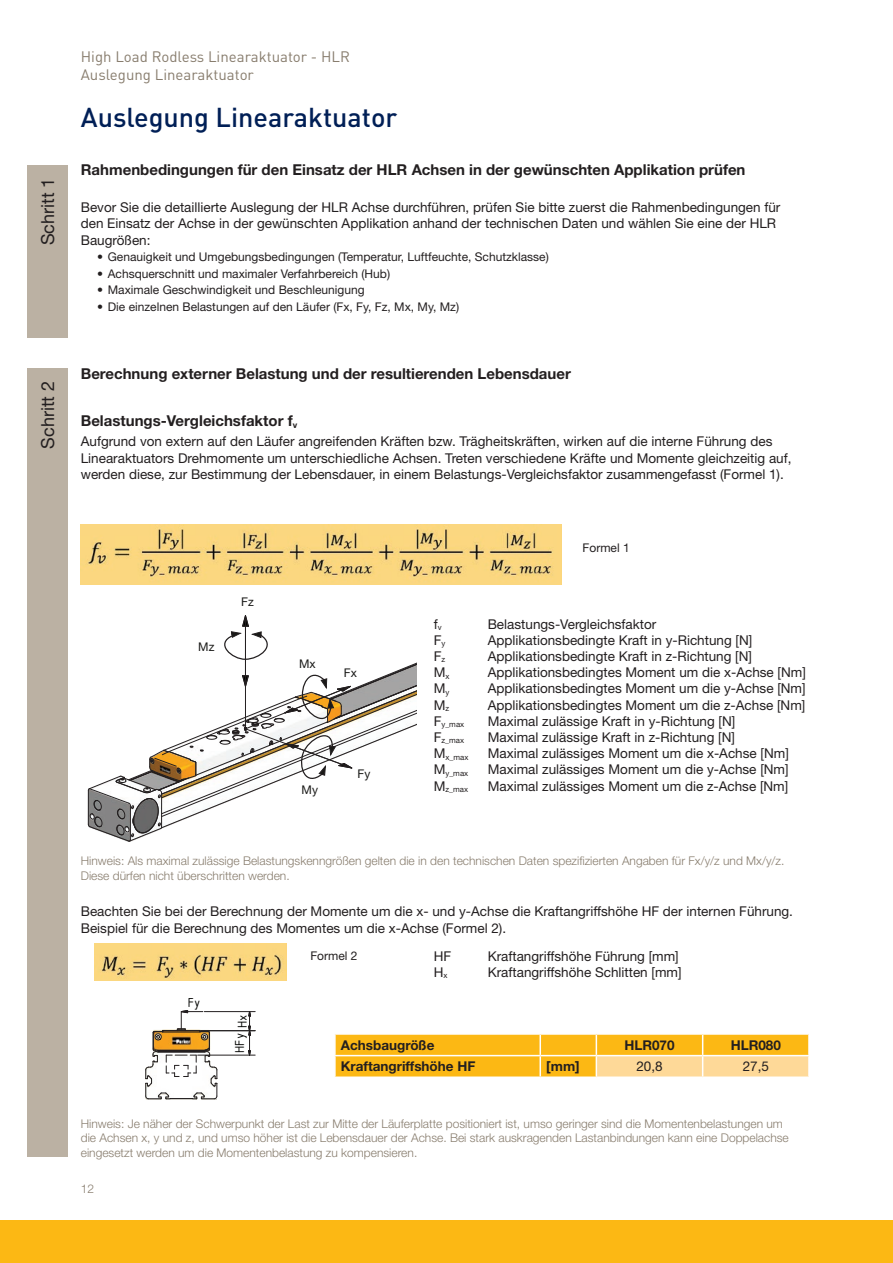
<style>
.page{position:relative;width:893px;height:1263px;background:#fff}
.page>*{position:absolute;margin:0;border:0;box-sizing:border-box;transform-origin:0 0}
.t1{font:500 27px "DINOT";color:#001f56}
.t2{font:18px "Helvetica Neue LT Std";color:#231f20}
.t3{font:700 15px "Helvetica Neue LT Std";color:#231f20}
.t4{font:15px/18px "DINOT";color:#887d6e}
.t5{font:13.95px "ISOCPEUR";letter-spacing:-.01em;color:#040503}
.t6{font:13.5px/16.2px "Helvetica Neue LT Std";color:#231f20}
.t7{font:700 13.5px "Helvetica Neue LT Std";color:#231f20}
.t8{font:300 12px/14.4px "Helvetica Neue LT Std";color:#887d6e}
.t9{font:12px "Helvetica Neue LT Std";color:#231f20}
.t10{font:12px "Helvetica Neue LT Std";color:#1a1a18}
.t11{font:7.8px "Helvetica Neue LT Std";color:#231f20}
</style>
<div class="page">
<div style="left:0;top:1220px;width:893px;height:43px;background:#fcb814"></div>
<img style="left:81px;top:524px;width:480px;height:61px">
<img style="left:94px;top:944px;width:193px;height:36px">
<svg style="left:145px;top:1010px;width:73px;height:90px"></svg>
<hr style="left:198px;top:1055px;width:57px;height:1px;background:#231f20">
<svg style="left:248px;top:1012px;width:3px;height:44px"></svg>
<hr style="left:204px;top:1011px;width:51px;height:1px;background:#231f20">
<hr style="left:201px;top:1030px;width:54px;height:1px;background:#231f20">
<svg style="left:88px;top:615px;width:329px;height:226px"></svg>
<svg style="left:335px;top:1034px;width:474px;height:42px;background:#fcc33d"></svg>
<hr style="left:808px;top:1056px;width:2px;height:20px;background:#fff">
<div style="left:28px;top:165px;width:40px;height:172px;background:#bbb1a3"></div>
<div style="left:28px;top:368px;width:40px;height:789px;background:#bbb1a3"></div>
<h2 class="t2" style="left:37px;top:245px;width:69px;rotate:-90deg">Schritt 1</h2>
<h2 class="t2" style="left:37px;top:449px;width:69px;rotate:-90deg">Schritt 2</h2>
<p class="t4" style="left:81px;top:47px;width:271px">High Load Rodless Linearaktuator - HLR<br>Auslegung Linearaktuator</p>
<h1 class="t1" style="left:81px;top:99px;width:318px">Auslegung Linearaktuator</h1>
<p class="t3" style="left:81px;top:161px;width:666px">Rahmenbedingungen für den Einsatz der HLR Achsen in der gewünschten Applikation prüfen</p>
<p class="t6" style="left:81px;top:199px;width:701px">Bevor Sie die detaillierte Auslegung der HLR Achse durchführen, prüfen Sie bitte zuerst die Rahmenbedingungen für den Einsatz der Achse in der gewünschten Applikation anhand der technischen Daten und wählen Sie eine der HLR<br>Baugrößen:</p>
<p class="t9" style="left:97px;top:250px;width:453px">• Genauigkeit und Umgebungsbedingungen (Temperatur, Luftfeuchte, Schutzklasse)</p>
<p class="t9" style="left:97px;top:266px;width:294px">• Achsquerschnitt und maximaler Verfahrbereich (Hub)</p>
<p class="t9" style="left:97px;top:283px;width:269px">• Maximale Geschwindigkeit und Beschleunigung</p>
<p class="t9" style="left:97px;top:299px;width:363px">• Die einzelnen Belastungen auf den Läufer (Fx, Fy, Fz, Mx, My, Mz)</p>
<p class="t3" style="left:81px;top:364px;width:492px">Berechnung externer Belastung und der resultierenden Lebensdauer</p>
<p class="t3" style="left:81px;top:411px;width:218px">Belastungs-Vergleichsfaktor f<sub>v</sub></p>
<p class="t6" style="left:81px;top:433px;width:712px">Aufgrund von extern auf den Läufer angreifenden Kräften bzw. Trägheitskräften, wirken auf die interne Führung des<br>Linearaktuators Drehmomente um unterschiedliche Achsen. Treten verschiedene Kräfte und Momente gleichzeitig auf, werden diese, zur Bestimmung der Lebensdauer, in einem Belastungs-Vergleichsfaktor zusammengefasst (Formel 1).</p>
<p class="t10" style="left:198px;top:639px;width:18px">Mz</p>
<p class="t10" style="left:241px;top:594px;width:14px">Fz</p>
<p class="t10" style="left:299px;top:657px;width:18px">Mx</p>
<p class="t10" style="left:344px;top:666px;width:15px">Fx</p>
<p class="t10" style="left:302px;top:782px;width:18px">My</p>
<p class="t10" style="left:358px;top:766px;width:14px">Fy</p>
<p class="t9" style="left:583px;top:541px;width:49px">Formel 1</p>
<p class="t6" style="left:434px;top:615px;width:9px">f<sub>v</sub></p>
<p class="t6" style="left:488px;top:615px;width:170px">Belastungs-Vergleichsfaktor</p>
<p class="t6" style="left:434px;top:632px;width:13px">F<sub>y</sub></p>
<p class="t6" style="left:488px;top:632px;width:266px">Applikationsbedingte Kraft in y-Richtung [N]</p>
<p class="t6" style="left:434px;top:648px;width:13px">F<sub>z</sub></p>
<p class="t6" style="left:488px;top:648px;width:266px">Applikationsbedingte Kraft in z-Richtung [N]</p>
<p class="t6" style="left:434px;top:664px;width:17px">M<sub>x</sub></p>
<p class="t6" style="left:488px;top:664px;width:320px">Applikationsbedingtes Moment um die x-Achse [Nm]</p>
<p class="t6" style="left:434px;top:680px;width:17px">M<sub>y</sub></p>
<p class="t6" style="left:488px;top:680px;width:319px">Applikationsbedingtes Moment um die y-Achse [Nm]</p>
<p class="t6" style="left:434px;top:696px;width:17px">M<sub>z</sub></p>
<p class="t6" style="left:488px;top:696px;width:319px">Applikationsbedingtes Moment um die z-Achse [Nm]</p>
<p class="t11" style="left:434px;top:720px;width:32px"><sup>F</sup>y_max</p>
<p class="t6" style="left:488px;top:713px;width:249px">Maximal zulässige Kraft in y-Richtung [N]</p>
<p class="t11" style="left:434px;top:736px;width:32px"><sup>F</sup>z_max</p>
<p class="t6" style="left:488px;top:729px;width:249px">Maximal zulässige Kraft in z-Richtung [N]</p>
<p class="t11" style="left:434px;top:752px;width:36px"><sup>M</sup>x_max</p>
<p class="t6" style="left:488px;top:745px;width:303px">Maximal zulässiges Moment um die x-Achse [Nm]</p>
<p class="t11" style="left:434px;top:768px;width:36px"><sup>M</sup>y_max</p>
<p class="t6" style="left:488px;top:761px;width:302px">Maximal zulässiges Moment um die y-Achse [Nm]</p>
<p class="t11" style="left:434px;top:784px;width:36px"><sup>M</sup>z_max</p>
<p class="t6" style="left:488px;top:777px;width:302px">Maximal zulässiges Moment um die z-Achse [Nm]</p>
<p class="t5" style="left:565px;top:631px;width:21px">B06</p>
<p class="t8" style="left:81px;top:854px;width:705px">Hinweis: Als maximal zulässige Belastungskenngrößen gelten die in den technischen Daten spezifizierten Angaben für Fx/y/z und Mx/y/z.<br>Diese dürfen nicht überschritten werden.</p>
<p class="t6" style="left:81px;top:903px;width:714px">Beachten Sie bei der Berechnung der Momente um die x- und y-Achse die Kraftangriffshöhe HF der internen Führung.<br>Beispiel für die Berechnung des Momentes um die x-Achse (Formel 2).</p>
<p class="t5" style="left:188px;top:993px;width:14px">Fy</p>
<p class="t5" style="left:231px;top:1052px;width:40px;rotate:-90deg">HFy Hx</p>
<p class="t9" style="left:310px;top:948px;width:49px">Formel 2</p>
<p class="t6" style="left:434px;top:947px;width:19px">HF</p>
<p class="t6" style="left:488px;top:947px;width:193px">Kraftangriffshöhe Führung [mm]</p>
<p class="t6" style="left:434px;top:964px;width:15px">H<sub>x</sub></p>
<p class="t6" style="left:488px;top:964px;width:195px">Kraftangriffshöhe Schlitten [mm]</p>
<p class="t7" style="left:341px;top:1036px;width:95px">Achsbaugröße</p>
<p class="t7" style="left:624px;top:1036px;width:52px">HLR070</p>
<p class="t7" style="left:731px;top:1036px;width:52px">HLR080</p>
<p class="t7" style="left:341px;top:1058px;width:136px">Kraftangriffshöhe HF</p>
<p class="t7" style="left:546px;top:1058px;width:35px">[mm]</p>
<p class="t6" style="left:636px;top:1058px;width:28px">20,8</p>
<p class="t6" style="left:743px;top:1058px;width:28px">27,5</p>
<p class="t8" style="left:81px;top:1116px;width:709px">Hinweis: Je näher der Schwerpunkt der Last zur Mitte der Läuferplatte positioniert ist, umso geringer sind die Momentenbelastungen um die Achsen x, y und z, und umso höher ist die Lebensdauer der Achse. Bei stark auskragenden Lastanbindungen kann eine Doppelachse eingesetzt werden um die Momentenbelastung zu kompensieren.</p>
<p class="t8" style="left:81px;top:1181px;width:15px">12</p>
</div>
